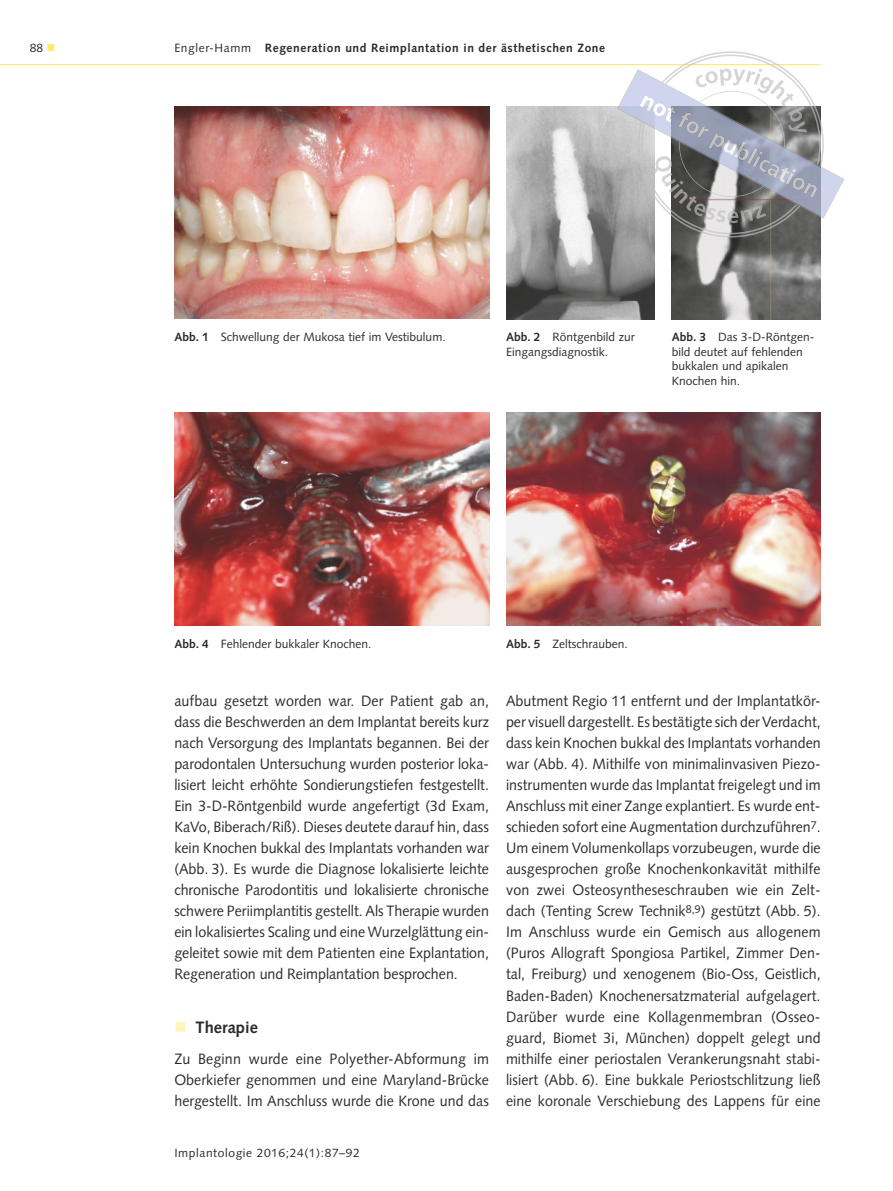
<style>
.page{position:relative;width:893px;height:1191px;background:#fff}
.page>*{position:absolute;margin:0;border:0;box-sizing:border-box;transform-origin:0 0}
.t1{font:700 16.5px "Syntax LT Std";color:#2b2b2a}
.t2{font:15px/21px "Syntax LT Std";letter-spacing:.005em;color:#2b2b2a;text-align:justify;scale:.95 1}
.t3{font:12px/14.4px "Syntax LT Std";color:#2b2b2a}
.t4{font:700 12px "Syntax LT Std";letter-spacing:.05em;color:#2b2b2a}
.t5{font:12px "Syntax LT Std";letter-spacing:.05em;color:#2b2b2a}
.s1{color:#ffea67}
.s2{font-weight:400}
.s3{font-weight:700}
</style>
<div class="page">
<hr style="left:0;top:64px;width:821px;height:1px;background:#ffea67">
<img style="left:174px;top:106px;width:315px;height:213px">
<img style="left:506px;top:106px;width:149px;height:213px">
<img style="left:672px;top:237px;width:149px;height:82px">
<img style="left:174px;top:412px;width:315px;height:213px">
<img style="left:506px;top:412px;width:315px;height:213px">
<svg style="left:617px;top:51px;width:227px;height:186px"></svg>
<p class="t3" style="left:30px;top:40px;width:27px">88 <span class="s1">■</span></p>
<p class="t4" style="left:174px;top:41px;width:432px"><span class="s2">Engler-Hamm</span> Regeneration und Reimplantation in der ästhetischen Zone</p>
<p class="t3" style="left:174px;top:330px;width:273px"><span class="s3">Abb. 1</span> Schwellung der Mukosa tief im Vestibulum.</p>
<p class="t3" style="left:506px;top:330px;width:130px"><span class="s3">Abb. 2</span> Röntgenbild zur<br>Eingangsdiagnostik.</p>
<p class="t3" style="left:672px;top:330px;width:144px"><span class="s3">Abb. 3</span> Das 3-D-Röntgen&shy;bild deutet auf fehlenden bukkalen und apikalen<br>Knochen hin.</p>
<p class="t3" style="left:174px;top:636px;width:199px"><span class="s3">Abb. 4</span> Fehlender bukkaler Knochen.</p>
<p class="t3" style="left:506px;top:636px;width:123px"><span class="s3">Abb. 5</span> Zeltschrauben.</p>
<p class="t2" style="left:174px;top:690px;width:333px">aufbau gesetzt worden war. Der Patient gab an, dass die Beschwerden an dem Implantat bereits kurz nach Versorgung des Implantats begannen. Bei der parodontalen Untersuchung wurden posterior loka&shy;lisiert leicht erhöhte Sondierungstiefen festgestellt.<br>Ein 3-D-Röntgenbild wurde angefertigt (3d Exam, KaVo, Biberach/Riß). Dieses deutete darauf hin, dass kein Knochen bukkal des Implantats vorhanden war (Abb. 3). Es wurde die Diagnose lokalisierte leichte chronische Parodontitis und lokalisierte chronische schwere Periimplantitis gestellt. Als Therapie wurden ein lokalisiertes Scaling und eine Wurzelglättung ein&shy;geleitet sowie mit dem Patienten eine Explantation, Regeneration und Reimplantation besprochen.</p>
<p class="t1" style="left:196px;top:1018px;width:64px">Therapie</p>
<p class="t2" style="left:174px;top:1047px;width:333px">Zu Beginn wurde eine Polyether-Abformung im Oberkiefer genommen und eine Maryland-Brücke hergestellt. Im Anschluss wurde die Krone und das</p>
<p class="t5" style="left:174px;top:1146px;width:187px">Implantologie 2016;24(1):87–92</p>
<p class="t2" style="left:506px;top:690px;width:333px;text-align:left">Abutment Regio 11 entfernt und der Implantatkör&shy;per visuell dargestellt. Es bestätigte sich der Verdacht, dass kein Knochen bukkal des Implantats vorhanden war (Abb. 4). Mithilfe von minimalinvasiven Piezo&shy;instrumenten wurde das Implantat freigelegt und im Anschluss mit einer Zange explantiert. Es wurde ent&shy;schieden sofort eine Augmentation durchzuführen<sup>7</sup>.<br>Um einem Volumenkollaps vorzubeugen, wurde die ausgesprochen große Knochenkonkavität mithilfe von zwei Osteosyntheseschrauben wie ein Zelt&shy;dach (Tenting Screw Technik<sup>8,9</sup>) gestützt (Abb. 5).<br>Im Anschluss wurde ein Gemisch aus allogenem (Puros Allograft Spongiosa Partikel, Zimmer Den&shy;tal, Freiburg) und xenogenem (Bio-Oss, Geistlich, Baden-Baden) Knochenersatzmaterial aufgelagert.<br>Darüber wurde eine Kollagenmembran (Osseo&shy;guard, Biomet 3i, München) doppelt gelegt und mithilfe einer periostalen Verankerungsnaht stabi&shy;lisiert (Abb. 6). Eine bukkale Periostschlitzung ließ eine koronale Verschiebung des Lappens für eine</p>
</div>
